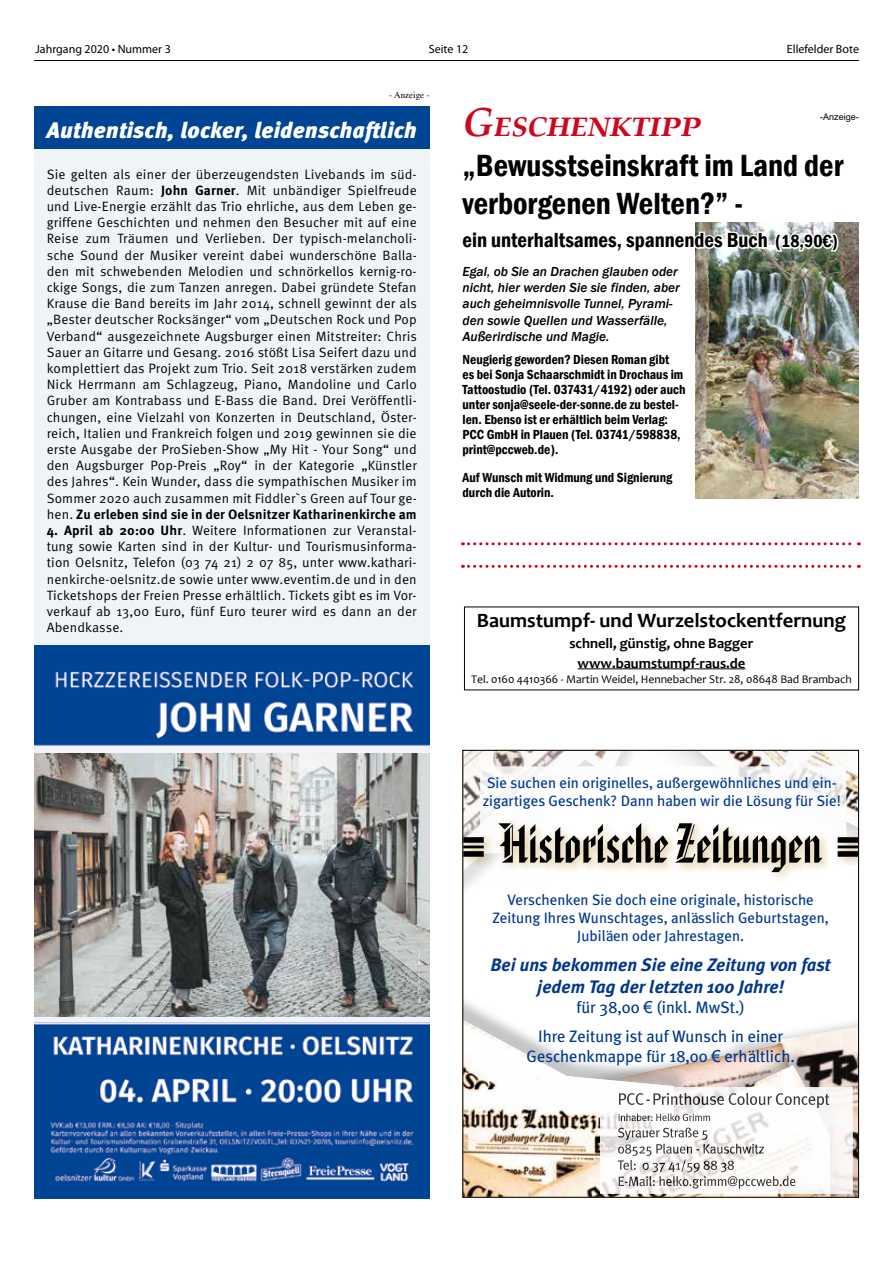
<style>
.page{position:relative;width:893px;height:1263px;background:#fff}
.page>*{position:absolute;margin:0;border:0;box-sizing:border-box;transform-origin:0 0}
.t1{font:55.65px "American Text BT";color:#000}
.t2{font:italic 700 40.5px "Palatino Linotype";color:#cd071e}
.t3{font:600 condensed 31.5px/37.8px "Franklin Gothic";color:#000}
.t4{font:italic 900 22.5px "Meta Pro";letter-spacing:.005em;color:#fff}
.t5{font:600 condensed 21px "Franklin Gothic";color:#000}
.t6{font:700 20.55px "Candara";color:#000}
.t7{font:italic 700 18px/21.6px "Meta Plus";color:#00378b;text-align:center}
.t8{font:16.5px/28.8px "Meta Plus";color:#00378b;text-align:center}
.t9{font:15px/18px "Meta Plus";color:#00378b;text-align:center}
.t10{font:700 14.7px/19.5px "Candara";color:#000;text-align:center}
.t11{font:13.5px/16.2px "Meta Pro";letter-spacing:.01em;color:#000;text-align:justify}
.t12{font:600 condensed 13.5px/15px "Franklin Gothic";color:#000}
.t13{font:italic 500 13.5px/16.2px "Franklin Gothic";color:#000}
.t14{font:12px "Myriad Pro";color:#000}
.t15{font:11.7px "Candara";letter-spacing:-.005em;color:#000}
.t16{font:9px "Arial";color:#000}
.t17{font:9px "Times";color:#000}
.s1{font-weight:700}
.s2{font-size:18px}
.s3{font-family:"Arial"}
</style>
<div class="page">
<hr style="left:34px;top:60px;width:825px;height:1px;background:#000">
<img style="left:847px;top:1026px;width:10px;height:170px">
<img style="left:830px;top:1028px;width:17px;height:168px">
<img style="left:464px;top:1019px;width:366px;height:177px">
<img style="left:464px;top:752px;width:83px;height:120px">
<img style="left:547px;top:752px;width:75px;height:14px">
<svg style="left:846px;top:828px;width:11px;height:4px"></svg>
<img style="left:697px;top:752px;width:160px;height:76px">
<img style="left:480px;top:766px;width:67px;height:66px">
<img style="left:832px;top:821px;width:14px;height:7px">
<img style="left:615px;top:766px;width:102px;height:52px">
<img style="left:547px;top:766px;width:68px;height:21px">
<img style="left:717px;top:766px;width:129px;height:55px">
<img style="left:494px;top:818px;width:338px;height:62px">
<img style="left:494px;top:818px;width:27px;height:24px">
<img style="left:837px;top:832px;width:20px;height:33px">
<img style="left:836px;top:832px;width:10px;height:21px">
<div style="left:838px;top:837px;width:21px;height:6px;background:#000"></div>
<hr style="left:838px;top:845px;width:21px;height:3px;background:#000">
<div style="left:838px;top:851px;width:21px;height:6px;background:#000"></div>
<img style="left:464px;top:832px;width:19px;height:36px">
<img style="left:480px;top:832px;width:3px;height:19px">
<svg style="left:483px;top:832px;width:12px;height:36px"></svg>
<div style="left:462px;top:837px;width:22px;height:6px;background:#000"></div>
<hr style="left:462px;top:845px;width:22px;height:3px;background:#000">
<div style="left:462px;top:851px;width:22px;height:6px;background:#000"></div>
<img style="left:830px;top:1087px;width:23px;height:106px">
<img style="left:600px;top:1087px;width:230px;height:106px">
<img style="left:695px;top:222px;width:163px;height:277px">
<img style="left:695px;top:228px;width:145px;height:35px">
<svg style="left:462px;top:565px;width:397px;height:3px"></svg>
<svg style="left:578px;top:669px;width:167px;height:1px"></svg>
<svg style="left:462px;top:542px;width:397px;height:3px"></svg>
<div style="left:34px;top:142px;width:396px;height:957px;background:#f0f4f8"></div>
<img style="left:34px;top:646px;width:396px;height:552px">
<img style="left:34px;top:753px;width:396px;height:263px">
<img style="left:403px;top:927px;width:27px;height:80px">
<div style="left:34px;top:106px;width:395px;height:43px;background:#004494"></div>
<p class="t14" style="left:36px;top:42px;width:137px">Jahrgang 2020 • Nummer 3</p>
<p class="t14" style="left:429px;top:42px;width:41px">Seite 12</p>
<p class="t14" style="left:787px;top:42px;width:74px">Ellefelder Bote</p>
<p class="t17" style="left:389px;top:90px;width:42px">- Anzeige -</p>
<h3 class="t4" style="left:47px;top:116px;width:372px">Authentisch, locker, leidenschaftlich</h3>
<p class="t11" style="left:47px;top:166px;width:372px">Sie gelten als einer der überzeugendsten Livebands im süd&shy;deutschen Raum: <span class="s1">John Garner</span>. Mit unbändiger Spielfreude und Live-Energie erzählt das Trio ehrliche, aus dem Leben ge&shy;griffene Geschichten und nehmen den Besucher mit auf eine Reise zum Träumen und Verlieben. Der typisch-melancholi&shy;sche Sound der Musiker vereint dabei wunderschöne Balla&shy;den mit schwebenden Melodien und schnörkellos kernig-ro&shy;ckige Songs, die zum Tanzen anregen. Dabei gründete Stefan Krause die Band bereits im Jahr 2014, schnell gewinnt der als „Bester deutscher Rocksänger“ vom „Deutschen Rock und Pop Verband“ ausgezeichnete Augsburger einen Mitstreiter: Chris Sauer an Gitarre und Gesang. 2016 stößt Lisa Seifert dazu und komplettiert das Projekt zum Trio. Seit 2018 verstärken zudem Nick Herrmann am Schlagzeug, Piano, Mandoline und Carlo Gruber am Kontrabass und E-Bass die Band. Drei Veröffentli&shy;chungen, eine Vielzahl von Konzerten in Deutschland, Öster&shy;reich, Italien und Frankreich folgen und 2019 gewinnen sie die erste Ausgabe der ProSieben-Show „My Hit - Your Song“ und den Augsburger Pop-Preis „Roy“ in der Kategorie „Künstler des Jahres“. Kein Wunder, dass die sympathischen Musiker im Sommer 2020 auch zusammen mit Fiddler`s Green auf Tour ge&shy;hen. <span class="s1">Zu erleben sind sie in der Oelsnitzer Katharinenkirche am</span></p>
<p class="t11" style="left:47px;top:523px;width:371px"><span class="s1">4. April ab 20:00 Uhr</span>. Weitere Informationen zur Veranstal&shy;tung sowie Karten sind in der Kultur- und Tourismusinforma&shy;tion Oelsnitz, Telefon (03 74 21) 2 07 85, unter www.kathari&shy;nenkirche-oelsnitz.de sowie unter www.eventim.de und in den Ticketshops der Freien Presse erhältlich. Tickets gibt es im Vor&shy;verkauf ab 13,00 Euro, fünf Euro teurer wird es dann an der Abendkasse.</p>
<h2 class="t2" style="left:462px;top:93px;width:240px">Geschenktipp</h2>
<p class="t16" style="left:820px;top:111px;width:40px">-Anzeige-</p>
<h3 class="t3" style="left:463px;top:146px;width:382px">„Bewusstseinskraft im Land der verborgenen Welten?” -</h3>
<h3 class="t5" style="left:463px;top:226px;width:377px">ein unterhaltsames, spannendes Buch <span class="s2">(18,90€)</span></h3>
<p class="t13" style="left:463px;top:264px;width:219px">Egal, ob Sie an Drachen glauben oder nicht, hier werden Sie sie finden, aber auch geheimnisvolle Tunnel, Pyrami&shy;den sowie Quellen und Wasserfälle, Außerirdische und Magie.</p>
<p class="t12" style="left:463px;top:352px;width:224px">Neugierig geworden? Diesen Roman gibt<br>es bei Sonja Schaarschmidt in Drochaus im Tattoostudio (Tel. 037431/4192) oder auch unter sonja@seele-der-sonne.de zu bestel&shy;len. Ebenso ist er erhältlich beim Verlag:<br>PCC GmbH in Plauen (Tel. 03741/598838, print@pccweb.de).</p>
<p class="t12" style="left:463px;top:470px;width:211px">Auf Wunsch mit Widmung und Signierung durch die Autorin.</p>
<h3 class="t6" style="left:477px;top:608px;width:370px">Baumstumpf- und Wurzelstockentfernung</h3>
<p class="t10" style="left:570px;top:634px;width:185px">schnell, günstig, ohne Bagger www.baumstumpf-raus.de</p>
<p class="t15" style="left:471px;top:672px;width:382px">Tel. 0160 4410366 - Martin Weidel, Hennebacher Str. 28, 08648 Bad Brambach</p>
<p class="t9" style="left:483px;top:774px;width:360px;text-align:left">Sie suchen ein originelles, außergewöhnliches und ein&shy;zigartiges Geschenk? Dann haben wir die Lösung für Sie!</p>
<h1 class="t1" style="left:499px;top:811px;width:324px">Historische Zeitungen</h1>
<p class="t9" style="left:493px;top:890px;width:338px">Verschenken Sie doch eine originale, historische<br>Zeitung Ihres Wunschtages, anlässlich Geburtstagen,<br>Jubiläen oder Jahrestagen.</p>
<h3 class="t7" style="left:490px;top:954px;width:342px">Bei uns bekommen Sie eine Zeitung von fast jedem Tag der letzten 100 Jahre!</h3>
<p class="t8" style="left:538px;top:993px;width:247px">für 38,00 <span class="s3">€</span> (inkl. MwSt.)<br>Ihre Zeitung ist auf Wunsch in einer</p>
<p class="t8" style="left:527px;top:1041px;width:270px">Geschenkmappe für 18,00 <span class="s3">€</span> erhältlich.</p>
</div>
